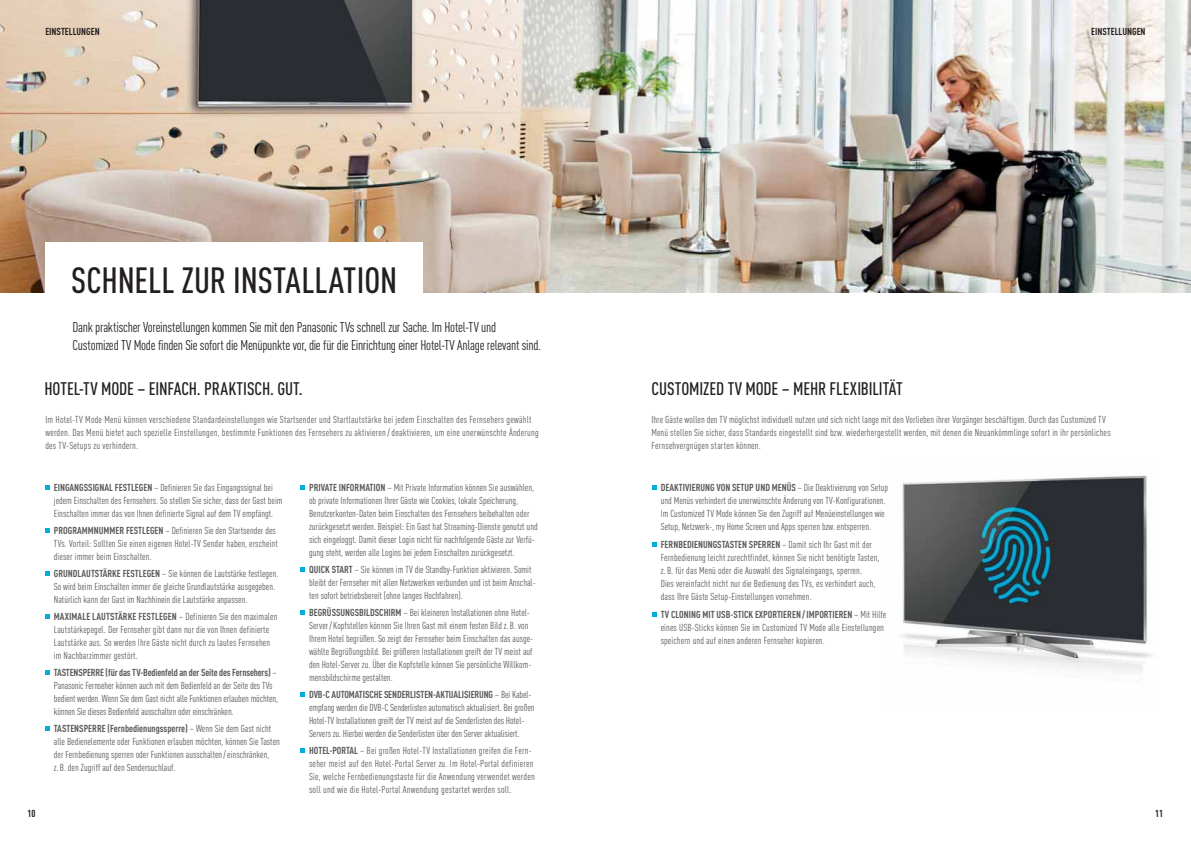
<style>
.page{position:relative;width:1191px;height:842px;background:#fff}
.page>*{position:absolute;margin:0;border:0;box-sizing:border-box;transform-origin:0 0}
.t1{font:500 condensed 36px "DIN Pro";letter-spacing:-.005em;color:#231f20}
.t2{font:500 18px "DIN Cond";letter-spacing:-.005em;color:#231f20}
.t3{font:14px/18px "DIN Cond";letter-spacing:-.02em;color:#231f20}
.t4{font:10px/13px "DIN Cond";color:#58595b}
.t5{font:10px/13px "DIN Cond";letter-spacing:.02em;color:#58595b}
.t6{font:700 10px "DIN Cond";color:#231f20}
.s1{font-weight:700}
</style>
<div class="page">
<img style="left:0;top:0;width:1191px;height:293px">
<img style="left:901px;top:475px;width:251px;height:197px">
<svg style="left:45px;top:485px;width:4px;height:5px"></svg>
<svg style="left:45px;top:528px;width:4px;height:5px"></svg>
<svg style="left:45px;top:571px;width:4px;height:5px"></svg>
<svg style="left:45px;top:614px;width:4px;height:5px"></svg>
<svg style="left:45px;top:670px;width:4px;height:5px"></svg>
<svg style="left:45px;top:726px;width:4px;height:5px"></svg>
<svg style="left:300px;top:485px;width:5px;height:5px"></svg>
<svg style="left:300px;top:567px;width:5px;height:5px"></svg>
<svg style="left:300px;top:610px;width:5px;height:5px"></svg>
<svg style="left:300px;top:692px;width:5px;height:5px"></svg>
<svg style="left:300px;top:748px;width:5px;height:5px"></svg>
<svg style="left:652px;top:485px;width:4px;height:5px"></svg>
<svg style="left:652px;top:542px;width:4px;height:5px"></svg>
<svg style="left:652px;top:612px;width:4px;height:4px"></svg>
<div style="left:45px;top:242px;width:378px;height:76px;background:#fff"></div>
<p class="t6" style="left:45px;top:28px;width:56px">EINSTELLUNGEN</p>
<p class="t6" style="left:1091px;top:28px;width:56px">EINSTELLUNGEN</p>
<h1 class="t1" style="left:71px;top:259px;width:328px">SCHNELL ZUR INSTALLATION</h1>
<h3 class="t3" style="left:72px;top:320px;width:470px">Dank praktischer Voreinstellungen kommen Sie mit den Panasonic TVs schnell zur Sache. Im Hotel-TV und<br>Customized TV Mode finden Sie sofort die Menüpunkte vor, die für die Einrichtung einer Hotel-TV Anlage relevant sind.</h3>
<h2 class="t2" style="left:651px;top:383px;width:253px">CUSTOMIZED TV MODE – MEHR FLEXIBILITÄT</h2>
<h2 class="t2" style="left:44px;top:383px;width:260px">HOTEL-TV MODE – EINFACH. PRAKTISCH. GUT.</h2>
<p class="t5" style="left:45px;top:414px;width:495px">Im Hotel-TV Mode Menü können verschiedene Standardeinstellungen wie Startsender und Startlautstärke bei jedem Einschalten des Fernsehers gewählt werden. Das Menü bietet auch spezielle Einstellungen, bestimmte Funktionen des Fernsehers zu aktivieren / deaktivieren, um eine unerwünschte Änderung des TV-Setups zu verhindern.</p>
<p class="t4" style="left:651px;top:414px;width:461px">Ihre Gäste wollen den TV möglichst individuell nutzen und sich nicht lange mit den Vorlieben ihrer Vorgänger beschäftigen. Durch das Customized TV<br>Menü stellen Sie sicher, dass Standards eingestellt sind bzw. wiederhergestellt werden, mit denen die Neuankömmlinge sofort in ihr persönliches<br>Fernsehvergnügen starten können.</p>
<p class="t4" style="left:54px;top:482px;width:230px"><span class="s1">EINGANGSSIGNAL FESTLEGEN</span> – Definieren Sie das Eingangssignal bei jedem Einschalten des Fernsehers. So stellen Sie sicher, dass der Gast beim<br>Einschalten immer das von Ihnen definierte Signal auf dem TV empfängt.</p>
<p class="t4" style="left:54px;top:525px;width:225px"><span class="s1">PROGRAMMNUMMER FESTLEGEN</span> – Definieren Sie den Startsender des<br>TVs. Vorteil: Sollten Sie einen eigenen Hotel-TV Sender haben, erscheint dieser immer beim Einschalten.</p>
<p class="t4" style="left:54px;top:568px;width:226px"><span class="s1">GRUNDLAUTSTÄRKE FESTLEGEN</span> – Sie können die Lautstärke festlegen.<br>So wird beim Einschalten immer die gleiche Grundlautstärke ausgegeben.<br>Natürlich kann der Gast im Nachhinein die Lautstärke anpassen.</p>
<p class="t4" style="left:54px;top:611px;width:225px"><span class="s1">MAXIMALE LAUTSTÄRKE FESTLEGEN</span> – Definieren Sie den maximalen Lautstärkepegel. Der Fernseher gibt dann nur die von Ihnen definierte Lautstärke aus. So werden Ihre Gäste nicht durch zu lautes Fernsehen im Nachbarzimmer gestört.</p>
<p class="t4" style="left:54px;top:667px;width:225px"><span class="s1">TASTENSPERRE (für das TV-Bedienfeld an der Seite des Fernsehers)</span> – Panasonic Fernseher können auch mit dem Bedienfeld an der Seite des TVs bedient werden. Wenn Sie dem Gast nicht alle Funktionen erlauben möchten, können Sie dieses Bedienfeld ausschalten oder einschränken.</p>
<p class="t4" style="left:54px;top:723px;width:228px"><span class="s1">TASTENSPERRE (Fernbedienungssperre)</span> – Wenn Sie dem Gast nicht alle Bedienelemente oder Funktionen erlauben möchten, können Sie Tasten der Fernbedienung sperren oder Funktionen ausschalten / einschränken,<br>z. B. den Zugriff auf den Sendersuchlauf.</p>
<p class="t4" style="left:309px;top:482px;width:230px"><span class="s1">PRIVATE INFORMATION</span> – Mit Private Information können Sie auswählen, ob private Informationen Ihrer Gäste wie Cookies, lokale Speicherung, Benutzerkonten-Daten beim Einschalten des Fernsehers beibehalten oder zurückgesetzt werden. Beispiel: Ein Gast hat Streaming-Dienste genutzt und sich eingeloggt. Damit dieser Login nicht für nachfolgende Gäste zur Verfü&shy;gung steht, werden alle Logins bei jedem Einschalten zurückgesetzt.</p>
<p class="t4" style="left:309px;top:564px;width:228px"><span class="s1">QUICK START</span> – Sie können im TV die Standby-Funktion aktivieren. Somit bleibt der Fernseher mit allen Netzwerken verbunden und ist beim Anschal&shy;ten sofort betriebsbereit (ohne langes Hochfahren).</p>
<p class="t4" style="left:309px;top:607px;width:226px"><span class="s1">BEGRÜSSUNGSBILDSCHIRM</span> – Bei kleineren Installationen ohne Hotel-Server / Kopfstellen können Sie Ihren Gast mit einem festen Bild z. B. von Ihrem Hotel begrüßen. So zeigt der Fernseher beim Einschalten das ausge&shy;wählte Begrüßungsbild. Bei größeren Installationen greift der TV meist auf den Hotel-Server zu. Über die Kopfstelle können Sie persönliche Willkom&shy;mensbildschirme gestalten.</p>
<p class="t4" style="left:309px;top:689px;width:227px"><span class="s1">DVB-C AUTOMATISCHE SENDERLISTEN-AKTUALISIERUNG</span> – Bei Kabel&shy;empfang werden die DVB-C Senderlisten automatisch aktualisiert. Bei großen Hotel-TV Installationen greift der TV meist auf die Senderlisten des Hotel-Servers zu. Hierbei werden die Senderlisten über den Server aktualisiert.</p>
<p class="t5" style="left:309px;top:745px;width:227px"><span class="s1">HOTEL-PORTAL</span> – Bei großen Hotel-TV Installationen greifen die Fern&shy;seher meist auf den Hotel-Portal Server zu. Im Hotel-Portal definieren Sie, welche Fernbedienungstaste für die Anwendung verwendet werden soll und wie die Hotel-Portal Anwendung gestartet werden soll.</p>
<p class="t4" style="left:660px;top:482px;width:229px"><span class="s1">DEAKTIVIERUNG VON SETUP UND MENÜS</span> – Die Deaktivierung von Setup und Menüs verhindert die unerwünschte Änderung von TV-Konfigurationen.<br>Im Customized TV Mode können Sie den Zugriff auf Menüeinstellungen wie Setup, Netzwerk-, my Home Screen und Apps sperren bzw. entsperren.</p>
<p class="t4" style="left:660px;top:539px;width:220px"><span class="s1">FERNBEDIENUNGSTASTEN SPERREN</span> – Damit sich Ihr Gast mit der Fernbedienung leicht zurechtfindet, können Sie nicht benötigte Tasten, z. B. für das Menü oder die Auswahl des Signaleingangs, sperren.<br>Dies vereinfacht nicht nur die Bedienung des TVs, es verhindert auch, dass Ihre Gäste Setup-Einstellungen vornehmen.</p>
<p class="t4" style="left:660px;top:609px;width:227px"><span class="s1">TV CLONING MIT USB-STICK EXPORTIEREN / IMPORTIEREN</span> – Mit Hilfe eines USB-Sticks können Sie im Customized TV Mode alle Einstellungen speichern und auf einen anderen Fernseher kopieren.</p>
<p class="t6" style="left:27px;top:809px;width:10px">10</p>
<p class="t6" style="left:1155px;top:809px;width:10px">11</p>
</div>
